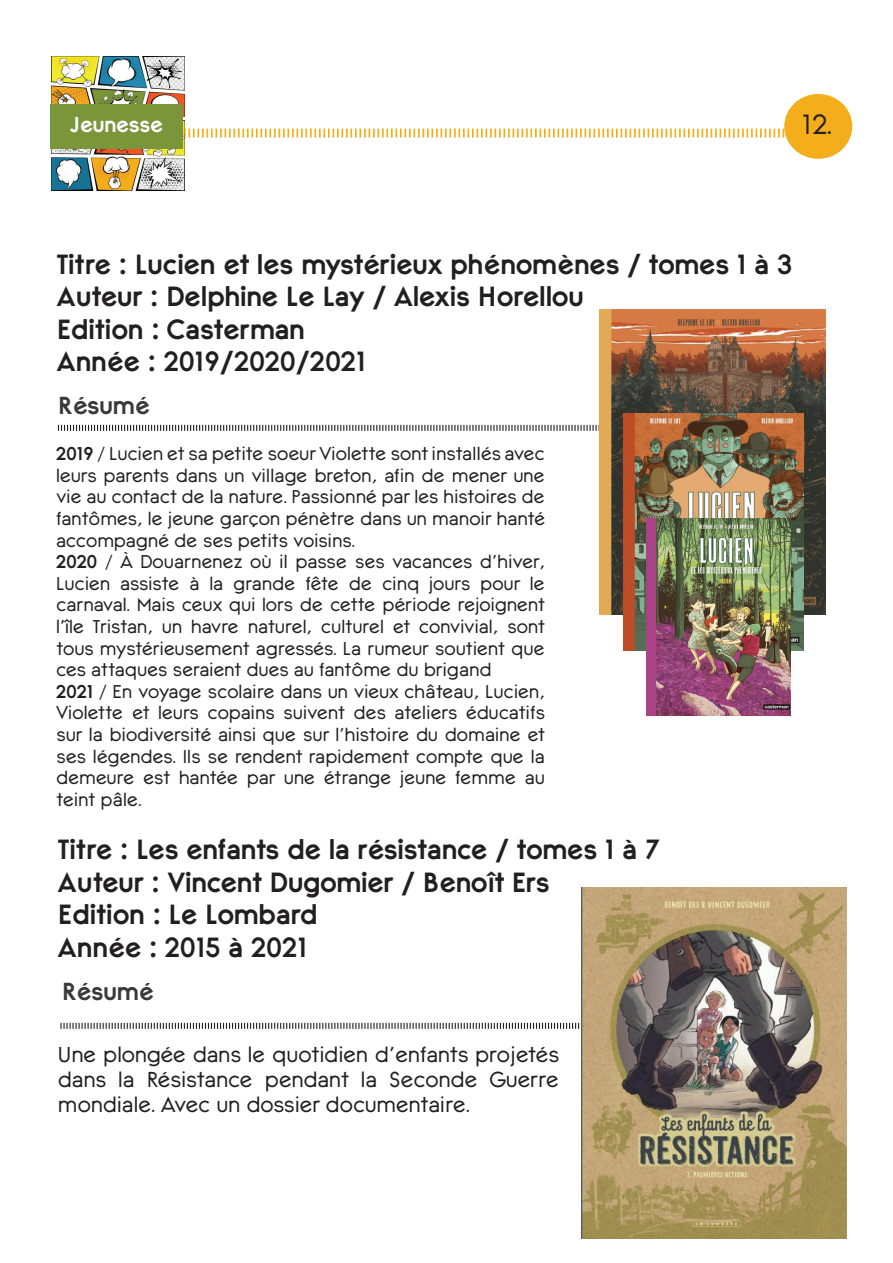
<style>
.page{position:relative;width:893px;height:1263px;background:#fff}
.page>*{position:absolute;margin:0;border:0;box-sizing:border-box;transform-origin:0 0}
.t1{font:700 27px/32.4px "Berline";letter-spacing:-.01em;color:#231f20}
.t2{font:27px "Berline";color:#231f20}
.t3{font:700 24px "Berline";color:#393a39}
.t4{font:21px/25.2px "Berline";letter-spacing:-.02em;color:#231f20;text-align:justify}
.t5{font:700 21px "Berline";letter-spacing:-.015em;color:#fff}
.t6{font:18px/21.6px "Berline";letter-spacing:-.015em;color:#231f20}
.s1{font-weight:700}
</style>
<div class="page">
<svg style="left:58px;top:425px;width:542px;height:6px"></svg>
<svg style="left:60px;top:1023px;width:522px;height:6px"></svg>
<img style="left:600px;top:310px;width:225px;height:304px">
<div style="left:784px;top:94px;width:68px;height:65px;background:#f4ad1b;border-radius:50%"></div>
<svg style="left:184px;top:129px;width:600px;height:9px"></svg>
<img style="left:52px;top:57px;width:132px;height:133px">
<img style="left:582px;top:887px;width:264px;height:351px">
<div style="left:50px;top:104px;width:133px;height:45px;background:#7b953b"></div>
<img style="left:624px;top:414px;width:180px;height:237px">
<img style="left:647px;top:519px;width:144px;height:197px">
<p class="t5" style="left:70px;top:112px;width:95px">Jeunesse</p>
<h1 class="t2" style="left:801px;top:108px;width:32px">12.</h1>
<h1 class="t1" style="left:57px;top:248px;width:737px">Titre : Lucien et les mystérieux phénomènes / tomes 1 à 3<br>Auteur : Delphine Le Lay / Alexis Horellou<br>Edition : Casterman<br>Année : 2019/2020/2021</h1>
<h2 class="t3" style="left:58px;top:391px;width:93px">Résumé</h2>
<p class="t6" style="left:56px;top:443px;width:490px"><span class="s1">2019</span> / Lucien et sa petite soeur Violette sont installés avec leurs parents dans un village breton, afin de mener une vie au contact de la nature. Passionné par les histoires de fantômes, le jeune garçon pénètre dans un manoir hanté accompagné de ses petits voisins.<br><span class="s1">2020</span> / À Douarnenez où il passe ses vacances d’hiver, Lucien assiste à la grande fête de cinq jours pour le carnaval. Mais ceux qui lors de cette période rejoignent l’île Tristan, un havre naturel, culturel et convivial, sont tous mystérieusement agressés. La rumeur soutient que ces attaques seraient dues au fantôme du brigand<br><span class="s1">2021</span> / En voyage scolaire dans un vieux château, Lucien, Violette et leurs copains suivent des ateliers éducatifs sur la biodiversité ainsi que sur l’histoire du domaine et ses légendes. Ils se rendent rapidement compte que la demeure est hantée par une étrange jeune femme au teint pâle.</p>
<h1 class="t1" style="left:58px;top:833px;width:604px">Titre : Les enfants de la résistance / tomes 1 à 7<br>Auteur : Vincent Dugomier / Benoît Ers<br>Edition : Le Lombard<br>Année : 2015 à 2021</h1>
<h2 class="t3" style="left:62px;top:977px;width:93px">Résumé</h2>
<p class="t4" style="left:58px;top:1041px;width:503px">Une plongée dans le quotidien d’enfants projetés dans la Résistance pendant la Seconde Guerre mondiale. Avec un dossier documentaire.</p>
</div>
